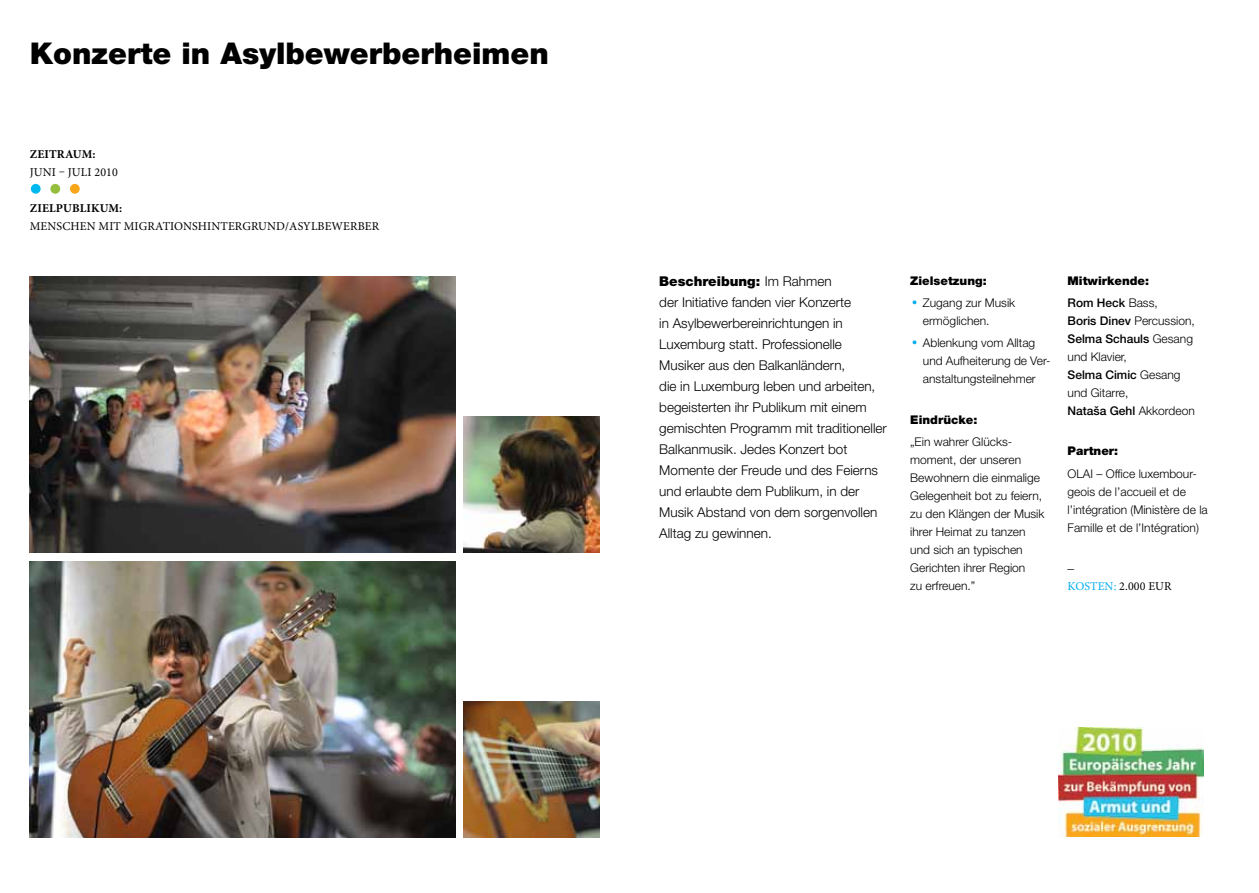
<style>
.page{position:relative;width:1259px;height:893px;background:#fff}
.page>*{position:absolute;margin:0;border:0;box-sizing:border-box;transform-origin:0 0}
.t1{font:900 30px "Helvetica Neue LT Std";color:#000}
.t2{font:300 13.5px/21px "Helvetica Neue LT Std";color:#000}
.t3{font:300 12px/18px "Helvetica Neue LT Std";color:#000}
.t4{font:12px "Minion Pro";letter-spacing:.01em;color:#000}
.t5{font:900 12px/22.2px "Helvetica Neue LT Std";color:#000}
.t6{font:700 12px "Minion Pro";letter-spacing:.01em;color:#000}
.s1{font-weight:900}
.s2{font-family:"Bauhaus 93";font-weight:400;font-size:13.5px;color:#00aeef}
.s3{font-weight:500}
.s4{font-weight:300}
.s5{color:#00aeef}
</style>
<div class="page">
<img style="left:30px;top:561px;width:425px;height:277px">
<img style="left:30px;top:276px;width:425px;height:277px">
<img style="left:463px;top:417px;width:137px;height:136px">
<img style="left:463px;top:702px;width:137px;height:136px">
<div style="left:31px;top:184px;width:10px;height:10px;background:#00b9f1;border-radius:50%"></div>
<div style="left:50px;top:184px;width:10px;height:10px;background:#96be3d;border-radius:50%"></div>
<div style="left:70px;top:184px;width:10px;height:10px;background:#faa61a;border-radius:50%"></div>
<img style="left:1058px;top:728px;width:146px;height:109px">
<h1 class="t1" style="left:30px;top:35px;width:520px">Konzerte in Asylbewerberheimen</h1>
<p class="t6" style="left:30px;top:147px;width:67px">ZEITRAUM:</p>
<p class="t4" style="left:30px;top:164px;width:90px">JUNI – JULI 2010</p>
<p class="t6" style="left:30px;top:201px;width:94px">ZIELPUBLIKUM:</p>
<p class="t4" style="left:30px;top:218px;width:351px">MENSCHEN MIT MIGRATIONSHINTERGRUND/ASYLBEWERBER</p>
<p class="t2" style="left:659px;top:270px;width:229px"><span class="s1">Beschreibung:</span> Im Rahmen<br>der Initiative fanden vier Konzerte<br>in Asylbewerbereinrichtungen in Luxemburg statt. Professionelle Musiker aus den Balkanländern,<br>die in Luxemburg leben und arbeiten, begeisterten ihr Publikum mit einem gemischten Programm mit traditioneller Balkanmusik. Jedes Konzert bot Momente der Freude und des Feierns und erlaubte dem Publikum, in der Musik Abstand von dem sorgenvollen Alltag zu gewinnen.</p>
<p class="t5" style="left:910px;top:270px;width:78px">Zielsetzung:</p>
<p class="t3" style="left:923px;top:294px;width:94px;text-indent:-13px"><span class="s2">•</span> Zugang zur Musik ermöglichen.</p>
<p class="t3" style="left:923px;top:334px;width:129px;text-indent:-13px"><span class="s2">•</span> Ablenkung vom Alltag und Aufheiterung de Ver&shy;anstaltungsteilnehmer</p>
<p class="t5" style="left:910px;top:408px;width:69px">Eindrücke:</p>
<p class="t3" style="left:910px;top:432px;width:136px">„Ein wahrer Glücks&shy;moment, der unseren<br>Bewohnern die einmalige<br>Gelegenheit bot zu feiern, zu den Klängen der Musik ihrer Heimat zu tanzen und sich an typischen<br>Gerichten ihrer Region<br>zu erfreuen.”</p>
<p class="t5" style="left:1067px;top:270px;width:92px">Mitwirkende:<br><span class="s3">Rom Heck</span> <span class="s4">Bass,</span></p>
<p class="t3" style="left:1067px;top:312px;width:129px"><span class="s3">Boris Dinev</span> Percussion,<br><span class="s3">Selma Schauls</span> Gesang und Klavier,<br><span class="s3">Selma Cimic</span> Gesang und Gitarre,<br><span class="s3">Nataša Gehl</span> Akkordeon</p>
<p class="t5" style="left:1067px;top:440px;width:52px">Partner:</p>
<p class="t3" style="left:1067px;top:464px;width:142px">OLAI – Office luxembour&shy;geois de l’accueil et de l’intégration (Ministère de la<br>Famille et de l’Intégration)</p>
<p class="t2" style="left:1067px;top:552px;width:8px">_</p>
<p class="t4" style="left:1067px;top:578px;width:90px"><span class="s5">KOSTEN:</span> 2.000 EUR</p>
</div>
